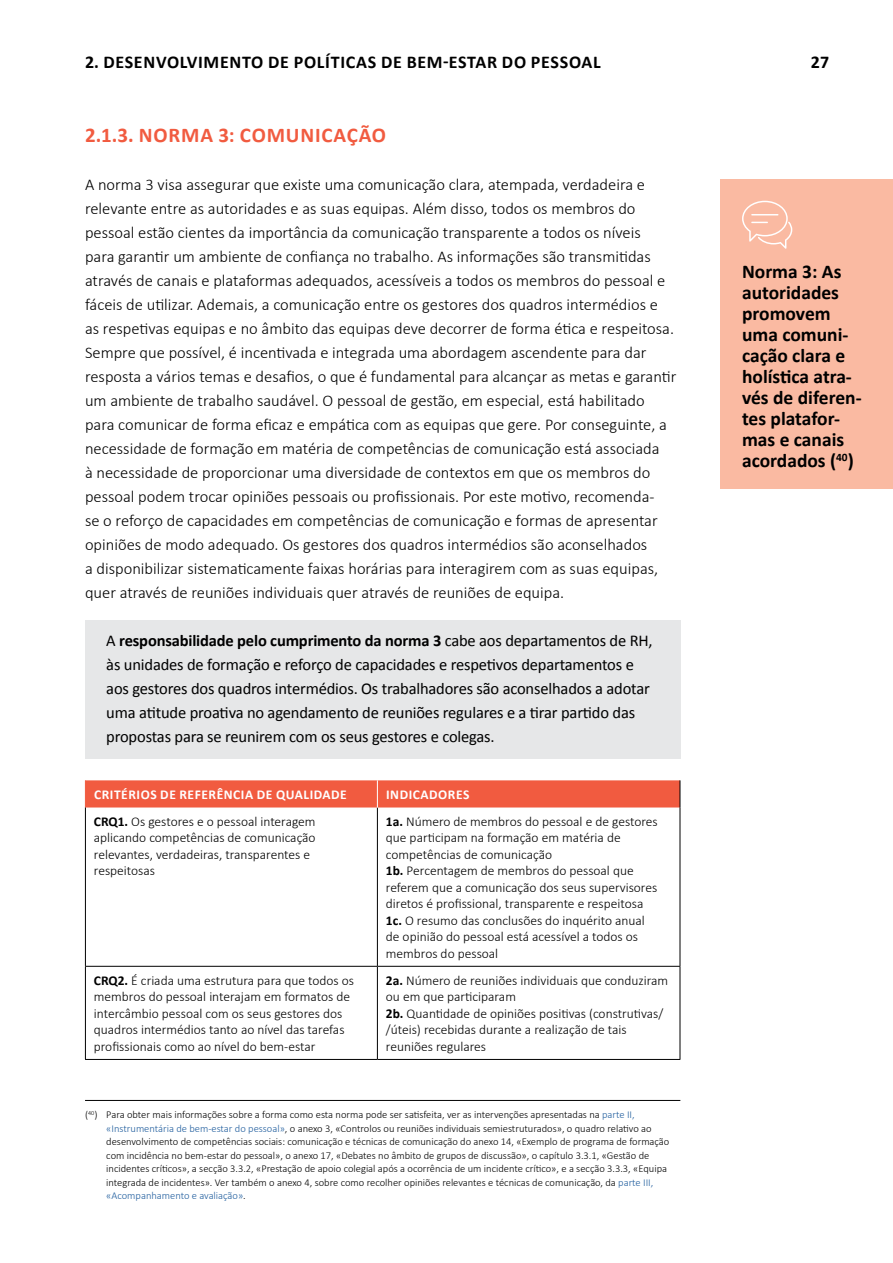
<style>
.page{position:relative;width:893px;height:1263px;background:#fff}
.page>*{position:absolute;margin:0;border:0;box-sizing:border-box;transform-origin:0 0}
.HL3{font:700 21px "Calibri";letter-spacing:.04em;color:#f15b40}
.t1{font:700 19.5px/21px "Calibri";color:#000}
.t2{font:700 18px "Calibri";color:#000}
.text{font:300 16.5px/24px "Calibri";color:#000}
.box_gray{font:16.5px/24px "Calibri";letter-spacing:-.01em;color:#000}
.table_text{font:300 13.5px/16.5px "Calibri";color:#000}
.table_header{font:700 13.5px "Calibri";letter-spacing:.04em;color:#fff}
.footnote{font:300 10.5px/13.5px "Calibri";color:#000}
.s1{font-weight:700}
.s2{color:#215e9e}
</style>
<div class="page">
<div style="left:85px;top:621px;width:595px;height:138px;background:#e6e7e8"></div>
<hr style="left:85px;top:807px;width:1px;height:159px;background:#000">
<hr style="left:85px;top:967px;width:1px;height:92px;background:#000">
<hr style="left:377px;top:807px;width:1px;height:159px;background:#000">
<hr style="left:680px;top:807px;width:1px;height:159px;background:#000">
<hr style="left:377px;top:967px;width:1px;height:92px;background:#000">
<hr style="left:680px;top:967px;width:1px;height:92px;background:#000">
<hr style="left:85px;top:966px;width:292px;height:1px;background:#000">
<hr style="left:377px;top:966px;width:303px;height:1px;background:#000">
<hr style="left:85px;top:1059px;width:292px;height:1px;background:#000">
<hr style="left:377px;top:1059px;width:303px;height:1px;background:#000">
<div style="left:85px;top:780px;width:596px;height:27px;background:#f15b40"></div>
<hr style="left:85px;top:1100px;width:595px;height:1px;background:#000">
<div style="left:721px;top:179px;width:172px;height:309px;background:#fabaa2"></div>
<svg style="left:742px;top:201px;width:50px;height:48px"></svg>
<p class="t2" style="left:85px;top:50px;width:42px">2. Desenvolvimento</p>
<p class="t2" style="left:268px;top:50px;width:36px">de políticas</p>
<p class="t2" style="left:381px;top:50px;width:38px">de bem</p>
<p class="t2" style="left:443px;top:50px;width:9px">-estar</p>
<p class="t2" style="left:502px;top:50px;width:33px">do pessoal</p>
<p class="t2" style="left:811px;top:50px;width:20px">27</p>
<p class="HL3" style="left:85px;top:122px;width:303px">2.1.3. NORMA 3: COMUNICAÇÃO</p>
<p class="text" style="left:85px;top:172px;width:593px">A norma 3 visa assegurar que existe uma comunicação clara, atempada, verdadeira e relevante entre as autoridades e as suas equipas. Além disso, todos os membros do pessoal estão cientes da importância da comunicação transparente a todos os níveis<br>para garantir um ambiente de confiança no trabalho. As informações são transmitidas através de canais e plataformas adequados, acessíveis a todos os membros do pessoal e fáceis de utilizar. Ademais, a comunicação entre os gestores dos quadros intermédios e<br>as respetivas equipas e no âmbito das equipas deve decorrer de forma ética e respeitosa.<br>Sempre que possível, é incentivada e integrada uma abordagem ascendente para dar resposta a vários temas e desafios, o que é fundamental para alcançar as metas e garantir um ambiente de trabalho saudável. O pessoal de gestão, em especial, está habilitado para comunicar de forma eficaz e empática com as equipas que gere. Por conseguinte, a necessidade de formação em matéria de competências de comunicação está associada<br>à necessidade de proporcionar uma diversidade de contextos em que os membros do pessoal podem trocar opiniões pessoais ou profissionais. Por este motivo, recomenda-<br>se o reforço de capacidades em competências de comunicação e formas de apresentar opiniões de modo adequado. Os gestores dos quadros intermédios são aconselhados<br>a disponibilizar sistematicamente faixas horárias para interagirem com as suas equipas, quer através de reuniões individuais quer através de reuniões de equipa.</p>
<p class="box_gray" style="left:106px;top:628px;width:548px">A <span class="s1">responsabilidade pelo cumprimento da norma 3</span> cabe aos departamentos de RH, às unidades de formação e reforço de capacidades e respetivos departamentos e aos gestores dos quadros intermédios. Os trabalhadores são aconselhados a adotar uma atitude proativa no agendamento de reuniões regulares e a tirar partido das propostas para se reunirem com os seus gestores e colegas.</p>
<p class="table_header" style="left:94px;top:786px;width:254px">CRITÉRIOS DE REFERÊNCIA DE QUALIDADE</p>
<p class="table_header" style="left:386px;top:786px;width:85px">INDICADORES</p>
<p class="table_text" style="left:94px;top:813px;width:223px"><span class="s1">CRQ1.</span> Os gestores e o pessoal interagem aplicando competências de comunicação relevantes, verdadeiras, transparentes e respeitosas</p>
<p class="table_text" style="left:386px;top:813px;width:273px"><span class="s1">1a.</span> Número de membros do pessoal e de gestores que participam na formação em matéria de competências de comunicação</p>
<p class="table_text" style="left:386px;top:862px;width:273px"><span class="s1">1b.</span> Percentagem de membros do pessoal que referem que a comunicação dos seus supervisores diretos é profissional, transparente e respeitosa</p>
<p class="table_text" style="left:386px;top:912px;width:260px"><span class="s1">1c.</span> O resumo das conclusões do inquérito anual de opinião do pessoal está acessível a todos os membros do pessoal</p>
<p class="table_text" style="left:94px;top:972px;width:262px"><span class="s1">CRQ2.</span> É criada uma estrutura para que todos os membros do pessoal interajam em formatos de intercâmbio pessoal com os seus gestores dos quadros intermédios tanto ao nível das tarefas profissionais como ao nível do bem-estar</p>
<p class="table_text" style="left:386px;top:972px;width:284px"><span class="s1">2a.</span> Número de reuniões individuais que conduziram ou em que participaram</p>
<p class="table_text" style="left:386px;top:1005px;width:279px"><span class="s1">2b.</span> Quantidade de opiniões positivas (construtivas/ /úteis) recebidas durante a realização de tais reuniões regulares</p>
<p class="footnote" style="left:106px;top:1108px;width:565px;text-indent:-21px">(<sup>40</sup>) Para obter mais informações sobre a forma como esta norma pode ser satisfeita, ver as intervenções apresentadas na <span class="s2">parte II, «Instrumentária de bem-estar do pessoal»</span>, o anexo 3, «Controlos ou reuniões individuais semiestruturados», o quadro relativo ao desenvolvimento de competências sociais: comunicação e técnicas de comunicação do anexo 14, «Exemplo de programa de formação com incidência no bem-estar do pessoal», o anexo 17, «Debates no âmbito de grupos de discussão», o capítulo 3.3.1, «Gestão de incidentes críticos», a secção 3.3.2, «Prestação de apoio colegial após a ocorrência de um incidente crítico», e a secção 3.3.3, «Equipa integrada de incidentes». Ver também o anexo 4, sobre como recolher opiniões relevantes e técnicas de comunicação, da <span class="s2">parte III, «Acompanhamento e avaliação»</span>.</p>
<p class="t1" style="left:742px;top:260px;width:121px">Norma 3: As autoridades promovem uma comuni&shy;cação clara e holística atra&shy;vés de diferen&shy;tes platafor&shy;mas e canais acordados (<sup>40</sup>)</p>
</div>
